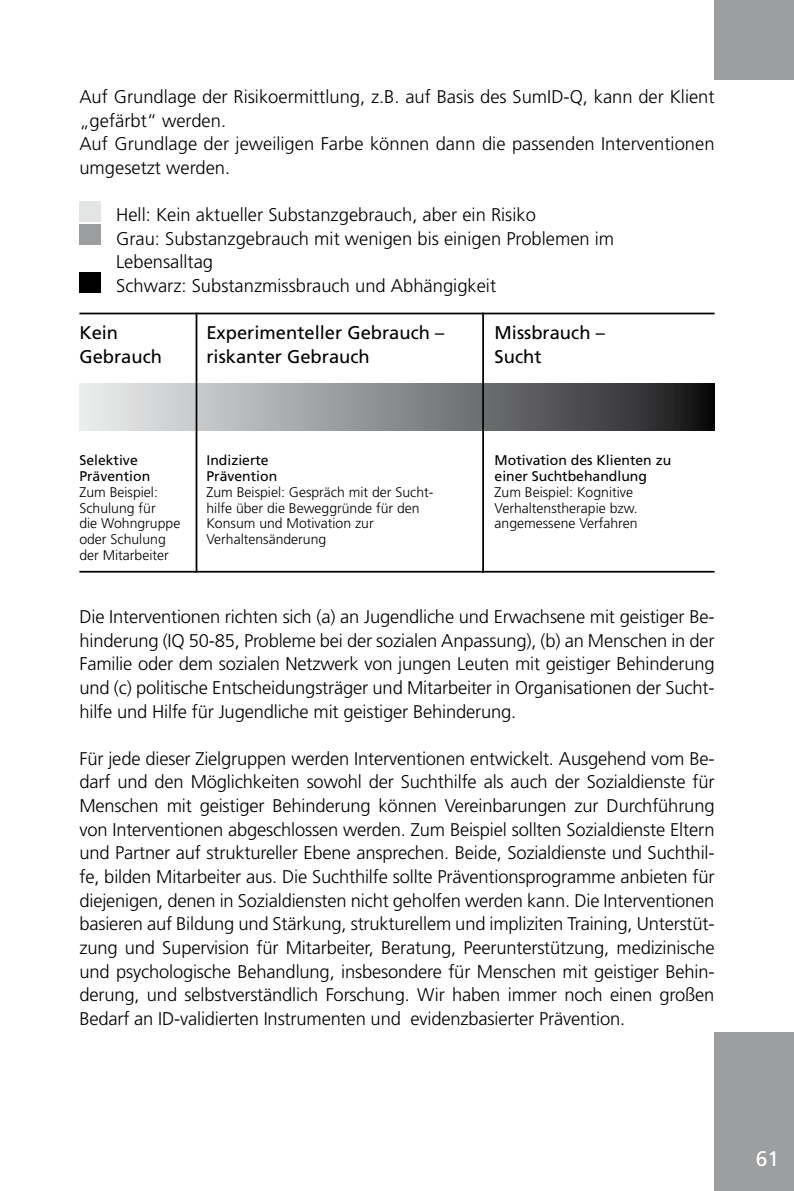
<style>
.page{position:relative;width:794px;height:1191px;background:#fff}
.page>*{position:absolute;margin:0;border:0;box-sizing:border-box;transform-origin:0 0}
.t1{font:21px "Frutiger";color:#fff}
.t2{font:300 18.38px/23.6px "Frutiger";color:#000}
.t3{font:18.38px/23.6px "Frutiger";color:#000}
.t4{font:300 14px/15.8px "Frutiger";color:#000}
.t5{font:14px/15.8px "Frutiger";color:#000}
</style>
<div class="page">
<div style="left:714px;top:0;width:80px;height:79px;background:#9c9e9f"></div>
<div style="left:714px;top:1032px;width:80px;height:159px;background:#9c9e9f"></div>
<div style="left:79px;top:201px;width:22px;height:20px;background:#e3e4e4"></div>
<div style="left:79px;top:225px;width:22px;height:20px;background:#9c9e9f"></div>
<div style="left:79px;top:272px;width:22px;height:20px;background:#000"></div>
<svg style="left:79px;top:383px;width:635px;height:48px;background:#858688"></svg>
<hr style="left:196px;top:313px;width:1px;height:259px;background:#000">
<hr style="left:482px;top:313px;width:2px;height:259px;background:#000">
<hr style="left:79px;top:313px;width:635px;height:1px;background:#000">
<hr style="left:79px;top:571px;width:635px;height:1px;background:#000">
<p class="t2" style="left:79px;top:85px;width:637px">Auf Grundlage der Risikoermittlung, z.B. auf Basis des SumID-Q, kann der Klient „gefärbt“ werden.<br>Auf Grundlage der jeweiligen Farbe können dann die passenden Interventionen umgesetzt werden.</p>
<p class="t2" style="left:116px;top:203px;width:499px">Hell: Kein aktueller Substanzgebrauch, aber ein Risiko<br>Grau: Substanzgebrauch mit wenigen bis einigen Problemen im Lebensalltag<br>Schwarz: Substanzmissbrauch und Abhängigkeit</p>
<p class="t3" style="left:79px;top:321px;width:84px">Kein<br>Gebrauch</p>
<p class="t3" style="left:206px;top:321px;width:239px">Experimenteller Gebrauch – riskanter Gebrauch</p>
<p class="t5" style="left:79px;top:452px;width:72px">Selektive<br>Prävention</p>
<p class="t4" style="left:79px;top:484px;width:102px">Zum Beispiel:<br>Schulung für<br>die Wohngruppe oder Schulung der Mitarbeiter</p>
<p class="t5" style="left:206px;top:452px;width:72px">Indizierte<br>Prävention</p>
<p class="t4" style="left:206px;top:484px;width:229px">Zum Beispiel: Gespräch mit der Sucht&shy;hilfe über die Beweggründe für den<br>Konsum und Motivation zur<br>Verhaltensänderung</p>
<p class="t3" style="left:494px;top:321px;width:112px">Missbrauch –<br>Sucht</p>
<p class="t5" style="left:494px;top:452px;width:178px">Motivation des Klienten zu einer Suchtbehandlung</p>
<p class="t4" style="left:494px;top:484px;width:145px">Zum Beispiel: Kognitive<br>Verhaltenstherapie bzw. angemessene Verfahren</p>
<p class="t2" style="left:79px;top:605px;width:637px;text-align:justify">Die Interventionen richten sich (a) an Jugendliche und Erwachsene mit geistiger Be&shy;hinderung (IQ 50-85, Probleme bei der sozialen Anpassung), (b) an Menschen in der Familie oder dem sozialen Netzwerk von jungen Leuten mit geistiger Behinderung und (c) politische Entscheidungsträger und Mitarbeiter in Organisationen der Sucht&shy;hilfe und Hilfe für Jugendliche mit geistiger Behinderung.</p>
<p class="t2" style="left:79px;top:746px;width:637px;text-align:justify">Für jede dieser Zielgruppen werden Interventionen entwickelt. Ausgehend vom Be&shy;darf und den Möglichkeiten sowohl der Suchthilfe als auch der Sozialdienste für Menschen mit geistiger Behinderung können Vereinbarungen zur Durchführung von Interventionen abgeschlossen werden. Zum Beispiel sollten Sozialdienste Eltern und Partner auf struktureller Ebene ansprechen. Beide, Sozialdienste und Suchthil&shy;fe, bilden Mitarbeiter aus. Die Suchthilfe sollte Präventionsprogramme anbieten für diejenigen, denen in Sozialdiensten nicht geholfen werden kann. Die Interventionen basieren auf Bildung und Stärkung, strukturellem und impliziten Training, Unterstüt&shy;zung und Supervision für Mitarbeiter, Beratung, Peerunterstützung, medizinische und psychologische Behandlung, insbesondere für Menschen mit geistiger Behin&shy;derung, und selbstverständlich Forschung. Wir haben immer noch einen großen Bedarf an ID-validierten Instrumenten und evidenzbasierter Prävention.</p>
<p class="t1" style="left:755px;top:1146px;width:25px">61</p>
</div>
